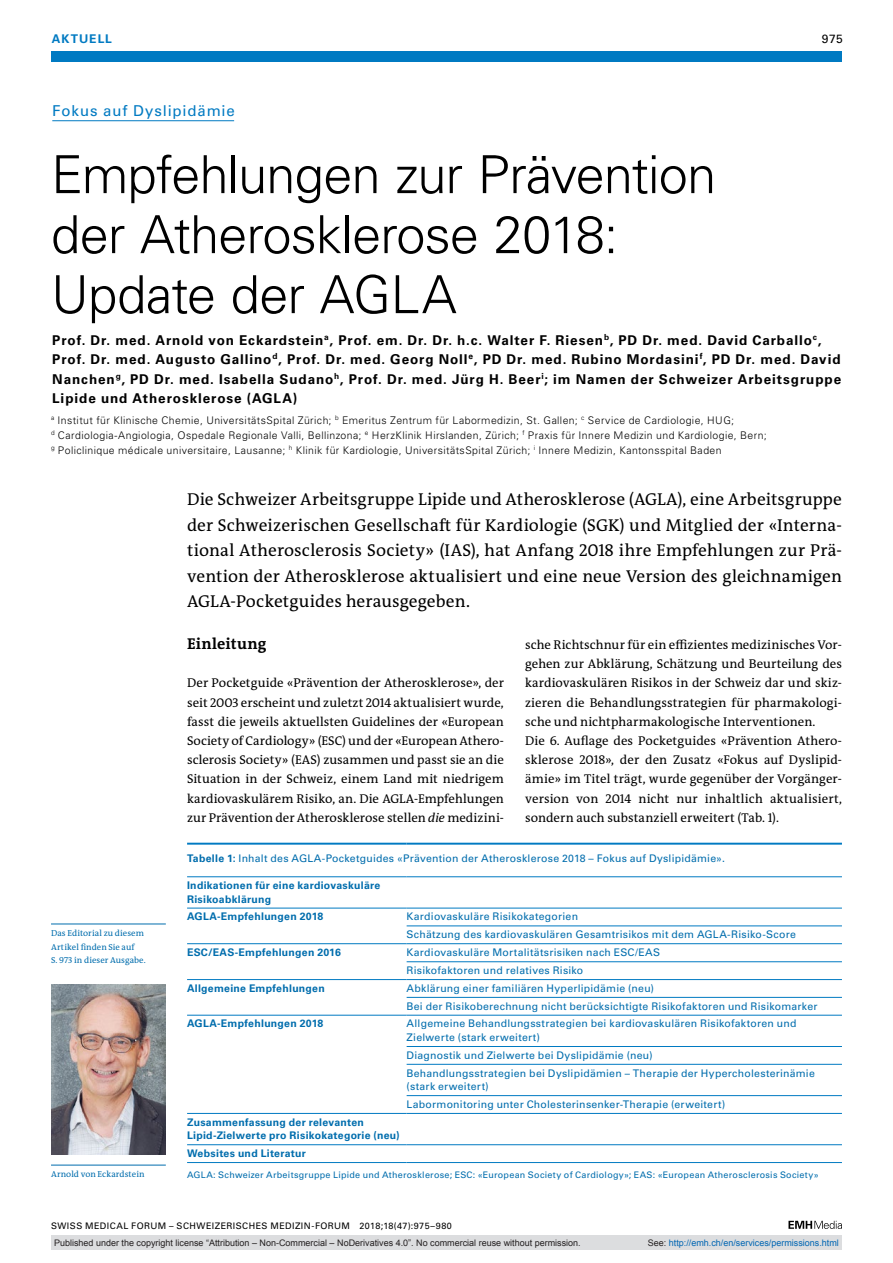
<style>
.page{position:relative;width:893px;height:1263px;background:#fff}
.page>*{position:absolute;margin:0;border:0;box-sizing:border-box;transform-origin:0 0}
.t1{font:300 52.5px/60px "Univers LT Std";letter-spacing:-.02em;color:#000}
.t2{font:17.25px/25.5px "The Antiqua B W5 Plain";letter-spacing:.01em;color:#000;text-align:justify}
.t3{font:700 15.75px "The Antiqua B W7";letter-spacing:.015em;color:#000}
.t4{font:15px "Univers LT Std";letter-spacing:.055em;color:#007ac2}
.t5{font:700 13.5px/19.2px "Univers LT Std";letter-spacing:.065em;color:#000}
.t6{font:12.75px/19.2px "The Antiqua B W5 Plain";letter-spacing:.005em;color:#000;text-align:justify}
.t7{font:700 12px "Univers LT Std";letter-spacing:.08em;color:#007ac2}
.t8{font:12px "Univers LT Std";color:#000}
.t9{font:10.5px/17.9px "Univers LT Std";letter-spacing:.02em;color:#006dad}
.t10{font:300 10.5px/15px "Univers LT Std";letter-spacing:.04em;color:#000}
.t11{font:700 10.5px/13.5px "Univers LT Std";letter-spacing:.025em;color:#006dad}
.t12{font:9px "Univers LT Std";letter-spacing:.03em;color:#006dad}
.t13{font:9px "Arial";color:#231f20}
.t14{font:9px "Univers LT Std";letter-spacing:.05em;color:#000}
.t15{font:9px "Arial";color:#0166b3}
.t16{font:8.7px/13.5px "The Antiqua B W5 Plain";letter-spacing:.01em;color:#006dad}
.s1{font-style:italic}
.s2{font-weight:700}
.s3{color:#231f20}
</style>
<div class="page">
<div style="left:51px;top:51px;width:791px;height:11px;background:#007ac2"></div>
<svg style="left:788px;top:1221px;width:54px;height:8px"></svg>
<hr style="left:52px;top:120px;width:182px;height:1px;background:#007ac2">
<hr style="left:51px;top:1165px;width:115px;height:1px;background:#006dad">
<img style="left:51px;top:984px;width:115px;height:170px">
<hr style="left:407px;top:943px;width:435px;height:1px;background:#007ac2">
<hr style="left:407px;top:961px;width:435px;height:1px;background:#007ac2">
<hr style="left:407px;top:979px;width:435px;height:1px;background:#007ac2">
<hr style="left:407px;top:997px;width:435px;height:1px;background:#007ac2">
<hr style="left:407px;top:1015px;width:435px;height:1px;background:#007ac2">
<hr style="left:407px;top:1046px;width:435px;height:1px;background:#007ac2">
<hr style="left:407px;top:1064px;width:435px;height:1px;background:#007ac2">
<hr style="left:407px;top:925px;width:435px;height:1px;background:#007ac2">
<hr style="left:407px;top:908px;width:435px;height:1px;background:#007ac2">
<hr style="left:407px;top:1095px;width:435px;height:1px;background:#007ac2">
<hr style="left:407px;top:1113px;width:435px;height:1px;background:#007ac2">
<hr style="left:187px;top:843px;width:220px;height:2px;background:#007ac2">
<hr style="left:407px;top:843px;width:435px;height:2px;background:#007ac2">
<hr style="left:187px;top:876px;width:220px;height:1px;background:#007ac2">
<hr style="left:407px;top:876px;width:435px;height:1px;background:#007ac2">
<hr style="left:187px;top:1113px;width:220px;height:1px;background:#007ac2">
<hr style="left:187px;top:1144px;width:220px;height:1px;background:#007ac2">
<hr style="left:407px;top:1144px;width:435px;height:1px;background:#007ac2">
<hr style="left:187px;top:1015px;width:220px;height:1px;background:#007ac2">
<hr style="left:187px;top:979px;width:220px;height:1px;background:#007ac2">
<hr style="left:187px;top:908px;width:220px;height:1px;background:#007ac2">
<hr style="left:187px;top:943px;width:220px;height:1px;background:#007ac2">
<hr style="left:187px;top:1162px;width:220px;height:1px;background:#007ac2">
<hr style="left:407px;top:1162px;width:435px;height:1px;background:#007ac2">
<hr style="left:51px;top:924px;width:115px;height:1px;background:#006dad">
<div style="left:51px;top:1235px;width:791px;height:15px;background:#dcdddf"></div>
<p class="t7" style="left:52px;top:31px;width:62px">AKTUELL</p>
<p class="t8" style="left:822px;top:31px;width:22px">975</p>
<p class="t4" style="left:52px;top:102px;width:184px">Fokus auf Dyslipidämie</p>
<h1 class="t1" style="left:51px;top:145px;width:667px">Empfehlungen zur Prävention der Atherosklerose 2018:<br>Update der AGLA</h1>
<p class="t5" style="left:52px;top:331px;width:790px">Prof. Dr. med. Arnold von Eckardstein<sup>a</sup>, Prof. em. Dr. Dr. h.c. Walter F. Riesen<sup>b</sup>, PD Dr. med. David Carballo<sup>c</sup>, Prof. Dr. med. Augusto Gallino<sup>d</sup>, Prof. Dr. med. Georg Noll<sup>e</sup>, PD Dr. med. Rubino Mordasini<sup>f</sup>, PD Dr. med. David Nanchen<sup>g</sup>, PD Dr. med. Isabella Sudano<sup>h</sup>, Prof. Dr. med. Jürg H. Beer<sup>i</sup>; im Namen der Schweizer Arbeitsgruppe Lipide und Atherosklerose (AGLA)</p>
<p class="t10" style="left:51px;top:413px;width:717px"><sup>a</sup> Institut für Klinische Chemie, UniversitätsSpital Zürich; <sup>b</sup> Emeritus Zentrum für Labormedizin, St. Gallen; <sup>c</sup> Service de Cardiologie, HUG;<br><sup>d</sup> Cardiologia-Angiologia, Ospedale Regionale Valli, Bellinzona; <sup>e</sup> HerzKlinik Hirslanden, Zürich; <sup>f</sup> Praxis für Innere Medizin und Kardiologie, Bern; <sup>g</sup> Policlinique médicale universitaire, Lausanne; <sup>h</sup> Klinik für Kardiologie, UniversitätsSpital Zürich; <sup>i</sup> Innere Medizin, Kantonsspital Baden</p>
<p class="t2" style="left:187px;top:487px;width:656px">Die Schweizer Arbeitsgruppe Lipide und Atherosklerose (AGLA), eine Arbeitsgruppe der Schweizerischen Gesellschaft für Kardiologie (SGK) und Mitglied der «Interna&shy;tional Atherosclerosis Society» (IAS), hat Anfang 2018 ihre Empfehlungen zur Prä&shy;vention der Atherosklerose aktualisiert und eine neue Version des gleichnamigen AGLA-Pocketguides herausgegeben.</p>
<p class="t3" style="left:187px;top:634px;width:81px">Einleitung</p>
<p class="t6" style="left:187px;top:674px;width:318px">Der Pocketguide «Prävention der Atherosklerose», der seit 2003 erscheint und zuletzt 2014 aktualisiert wurde, fasst die jeweils aktuellsten Guidelines der «European Society of Cardiology» (ESC) und der «European Athero&shy;sclerosis Society» (EAS) zusammen und passt sie an die Situation in der Schweiz, einem Land mit niedrigem kardiovaskulärem Risiko, an. Die AGLA-Empfehlungen zur Prävention der Atherosklerose stellen <span class="s1">die</span> medizini-</p>
<p class="t6" style="left:525px;top:635px;width:318px;text-align:left">sche Richtschnur für ein effizientes medizinisches Vor&shy;gehen zur Abklärung, Schätzung und Beurteilung des kardiovaskulären Risikos in der Schweiz dar und skiz&shy;zieren die Behandlungsstrategien für pharmakologi&shy;sche und nichtpharmakologische Interventionen.<br>Die 6. Auflage des Pocketguides «Prävention Athero&shy;sklerose 2018», der den Zusatz «Fokus auf Dyslipid&shy;ämie» im Titel trägt, wurde gegenüber der Vorgänger&shy;version von 2014 nicht nur inhaltlich aktualisiert, sondern auch substanziell erweitert (Tab. 1).</p>
<p class="t16" style="left:51px;top:926px;width:96px">Das Editorial zu diesem<br>Artikel finden Sie auf<br>S. 973 in dieser Ausgabe.</p>
<p class="t16" style="left:51px;top:1168px;width:95px">Arnold von Eckardstein</p>
<p class="t9" style="left:187px;top:849px;width:539px"><span class="s2">Tabelle 1:</span> Inhalt des AGLA-Pocketguides «Prävention der Atherosklerose 2018 – Fokus auf Dyslipidämie».</p>
<p class="t11" style="left:187px;top:879px;width:195px">Indikationen für eine kardiovaskuläre<br>Risikoabklärung</p>
<p class="t11" style="left:187px;top:910px;width:138px">AGLA-Empfehlungen 2018</p>
<p class="t9" style="left:407px;top:908px;width:391px">Kardiovaskuläre Risikokategorien<br>Schätzung des kardiovaskulären Gesamtrisikos mit dem AGLA-Risiko-Score</p>
<p class="t11" style="left:187px;top:946px;width:155px">ESC/EAS-Empfehlungen 2016</p>
<p class="t9" style="left:407px;top:943px;width:255px">Kardiovaskuläre Mortalitätsrisiken nach ESC/EAS<br>Risikofaktoren und relatives Risiko</p>
<p class="t11" style="left:187px;top:981px;width:139px">Allgemeine Empfehlungen</p>
<p class="t9" style="left:407px;top:979px;width:412px">Abklärung einer familiären Hyperlipidämie (neu)<br>Bei der Risikoberechnung nicht berücksichtigte Risikofaktoren und Risikomarker</p>
<p class="t11" style="left:187px;top:1017px;width:138px">AGLA-Empfehlungen 2018</p>
<p class="t9" style="left:407px;top:1017px;width:391px;line-height:13.5px">Allgemeine Behandlungsstrategien bei kardiovaskulären Risikofaktoren und<br>Zielwerte (stark erweitert)</p>
<p class="t9" style="left:407px;top:1046px;width:410px">Diagnostik und Zielwerte bei Dyslipidämie (neu)<br>Behandlungsstrategien bei Dyslipidämien – Therapie der Hypercholesterinämie</p>
<p class="t9" style="left:407px;top:1077px;width:320px">(stark erweitert)<br>Labormonitoring unter Cholesterinsenker-Therapie (erweitert)</p>
<p class="t11" style="left:187px;top:1115px;width:214px">Zusammenfassung der relevanten<br>Lipid-Zielwerte pro Risikokategorie (neu)</p>
<p class="t11" style="left:187px;top:1147px;width:120px">Websites und Literatur</p>
<p class="t12" style="left:187px;top:1169px;width:633px">AGLA: Schweizer Arbeitsgruppe Lipide und Atherosklerose; ESC: «European Society of Cardiology»; EAS: «European Atherosclerosis Society»</p>
<p class="t14" style="left:51px;top:1220px;width:402px">SWISS MEDICAL FORUM – SCHWEIZERISCHES MEDIZIN-FORUM 2018;18(47):975–980</p>
<p class="t13" style="left:54px;top:1237px;width:528px">Published under the copyright license “Attribution – Non-Commercial – NoDerivatives 4.0”. No commercial reuse without permission.</p>
<p class="t15" style="left:648px;top:1237px;width:193px"><span class="s3">See:</span> http://emh.ch/en/services/permissions.html</p>
</div>
